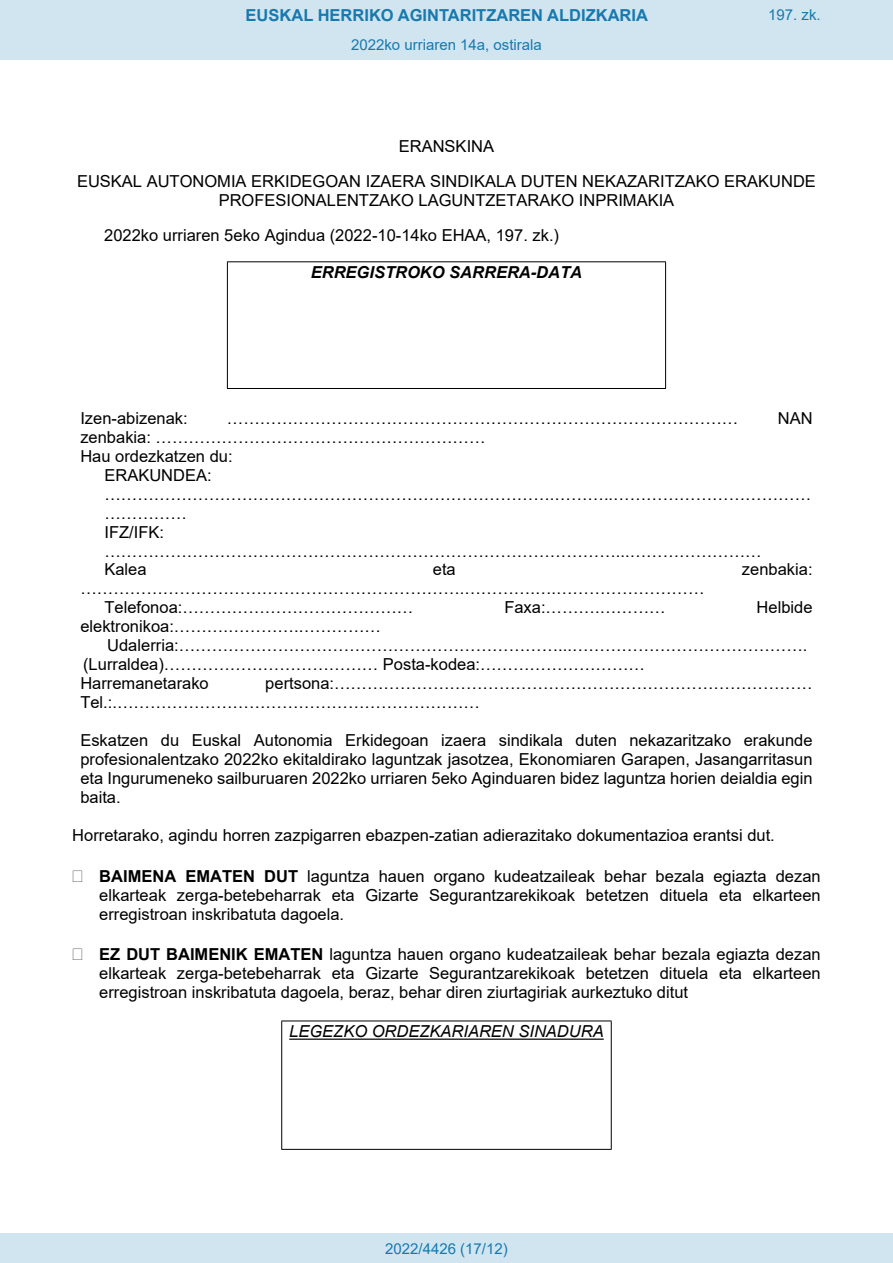
<style>
.page{position:relative;width:893px;height:1263px;background:#fff}
.page>*{position:absolute;margin:0;border:0;box-sizing:border-box;transform-origin:0 0}
.t1{font:16.5px/18.9px "Arial";color:#000;text-align:justify}
.t2{font:700 16.5px "Arial";color:#1879ad}
.t3{font:italic 16.5px "Arial";color:#000}
.t4{font:italic 700 16.5px "Arial";color:#000}
.Paginacion_Centro{font:15px "Arial";color:#1879ad}
.s1{font-weight:700}
</style>
<div class="page">
<hr style="left:227px;top:262px;width:1px;height:126px;background:#000">
<hr style="left:665px;top:262px;width:1px;height:126px;background:#000">
<hr style="left:227px;top:261px;width:439px;height:1px;background:#000">
<hr style="left:227px;top:388px;width:439px;height:1px;background:#000">
<hr style="left:289px;top:1038px;width:315px;height:2px;background:#000">
<hr style="left:281px;top:1021px;width:1px;height:128px;background:#000">
<hr style="left:611px;top:1021px;width:1px;height:128px;background:#000">
<hr style="left:281px;top:1020px;width:331px;height:1px;background:#000">
<hr style="left:281px;top:1149px;width:331px;height:1px;background:#000">
<div style="left:0;top:0;width:893px;height:60px;background:#d0e5f0"></div>
<div style="left:0;top:1233px;width:893px;height:30px;background:#d0e5f0"></div>
<p class="t2" style="left:246px;top:3px;width:404px">EUSKAL HERRIKO AGINTARITZAREN ALDIZKARIA</p>
<p class="Paginacion_Centro" style="left:768px;top:5px;width:54px">197. zk.</p>
<p class="Paginacion_Centro" style="left:351px;top:35px;width:192px">2022ko urriaren 14a, ostirala</p>
<p class="t1" style="left:77px;top:128px;width:740px;line-height:35.4px;text-align:center">ERANSKINA<br>EUSKAL AUTONOMIA ERKIDEGOAN IZAERA SINDIKALA DUTEN NEKAZARITZAKO ERAKUNDE</p>
<p class="t1" style="left:219px;top:191px;width:457px">PROFESIONALENTZAKO LAGUNTZETARAKO INPRIMAKIA</p>
<p class="t1" style="left:104px;top:226px;width:456px">2022ko urriaren 5eko Agindua (2022-10-14ko EHAA, 197. zk.)</p>
<p class="t4" style="left:311px;top:261px;width:273px">ERREGISTROKO SARRERA-DATA</p>
<p class="t1" style="left:80px;top:408px;width:109px">Izen-abizenak:</p>
<p class="t1" style="left:227px;top:408px;width:513px">…………………………………………………………………………………</p>
<p class="t1" style="left:778px;top:408px;width:36px">NAN</p>
<p class="t1" style="left:80px;top:427px;width:407px">zenbakia: ……………………………………………………</p>
<p class="t1" style="left:80px;top:446px;width:154px">Hau ordezkatzen du:</p>
<p class="t1" style="left:104px;top:465px;width:109px">ERAKUNDEA:</p>
<p class="t1" style="left:104px;top:484px;width:708px">……………………………………………………………………….………..………………………………</p>
<p class="t1" style="left:104px;top:503px;width:84px">……………</p>
<p class="t1" style="left:104px;top:522px;width:61px">IFZ/IFK:</p>
<p class="t1" style="left:104px;top:541px;width:659px">…………………………………………………………………………………...……………………</p>
<p class="t1" style="left:104px;top:560px;width:44px">Kalea</p>
<p class="t1" style="left:433px;top:560px;width:24px">eta</p>
<p class="t1" style="left:742px;top:560px;width:72px">zenbakia:</p>
<p class="t1" style="left:104px;top:579px;width:602px;text-indent:-24px">…………………………………………………………….………….….………………………<br>Telefonoa:……………………………………</p>
<p class="t1" style="left:504px;top:598px;width:163px">Faxa:……….…………</p>
<p class="t1" style="left:757px;top:598px;width:57px">Helbide</p>
<p class="t1" style="left:80px;top:617px;width:302px">elektronikoa:……….………….……………</p>
<p class="t1" style="left:107px;top:636px;width:702px">Udalerria:……………………………………………………………...…………………………………….</p>
<p class="t1" style="left:83px;top:655px;width:563px">(Lurraldea)………………………………… Posta-kodea:…………………………</p>
<p class="t1" style="left:80px;top:674px;width:130px">Harremanetarako</p>
<p class="t1" style="left:80px;top:674px;width:734px;text-indent:185px">pertsona:……………………………………………………………………………<br>Tel.:.…………………………………………………………</p>
<p class="t1" style="left:80px;top:731px;width:734px">Eskatzen du Euskal Autonomia Erkidegoan izaera sindikala duten nekazaritzako erakunde profesionalentzako 2022ko ekitaldirako laguntzak jasotzea, Ekonomiaren Garapen, Jasangarritasun eta Ingurumeneko sailburuaren 2022ko urriaren 5eko Aginduaren bidez laguntza horien deialdia egin baita.</p>
<p class="t1" style="left:72px;top:826px;width:704px">Horretarako, agindu horren zazpigarren ebazpen-zatian adierazitako dokumentazioa erantsi dut.</p>
<p class="t1" style="left:99px;top:866px;width:723px"><span class="s1">BAIMENA EMATEN DUT</span> laguntza hauen organo kudeatzaileak behar bezala egiazta dezan elkarteak zerga-betebeharrak eta Gizarte Segurantzarekikoak betetzen dituela eta elkarteen erregistroan inskribatuta dagoela.</p>
<p class="t1" style="left:99px;top:945px;width:723px"><span class="s1">EZ DUT BAIMENIK EMATEN</span> laguntza hauen organo kudeatzaileak behar bezala egiazta dezan elkarteak zerga-betebeharrak eta Gizarte Segurantzarekikoak betetzen dituela eta elkarteen erregistroan inskribatuta dagoela, beraz, behar diren ziurtagiriak aurkeztuko ditut</p>
<p class="t3" style="left:289px;top:1020px;width:316px">LEGEZKO ORDEZKARIAREN SINADURA</p>
<p class="Paginacion_Centro" style="left:385px;top:1238px;width:124px">2022/4426 (17/12)</p>
</div>
